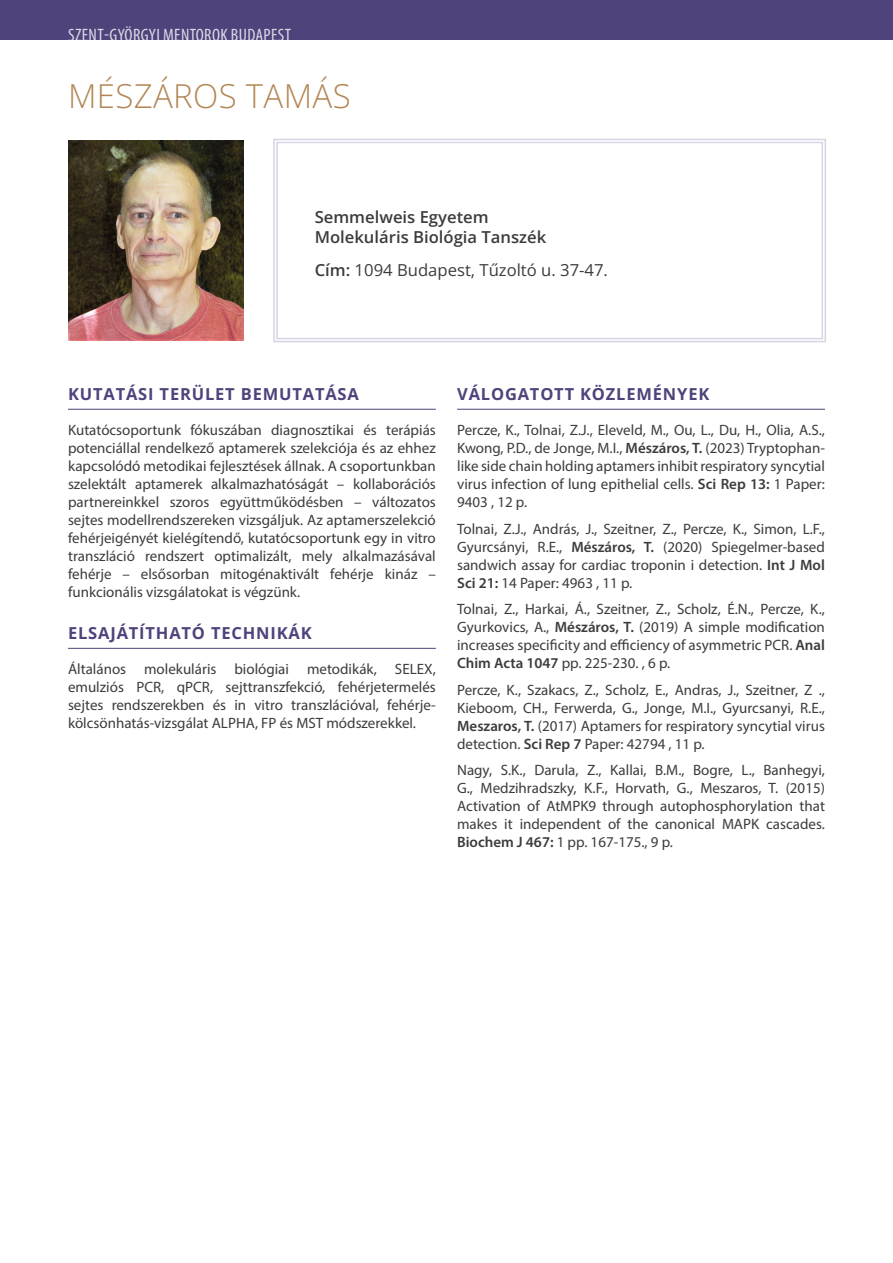
<style>
.page{position:relative;width:893px;height:1263px;background:#fff}
.page>*{position:absolute;margin:0;border:0;box-sizing:border-box;transform-origin:0 0}
.t1{font:33px "Open Sans";letter-spacing:.01em;color:#b28755}
.t2{font:condensed 18px "Myriad Pro";letter-spacing:.02em;color:#fff}
.t3{font:700 16.5px "Open Sans";letter-spacing:.05em;color:#50427b}
.t4{font:600 16.5px/19.8px "Open Sans";color:#3c3c3b}
.t5{font:16.5px "Open Sans";color:#3c3c3b}
.t6{font:15px/18px "Myriad Pro";color:#3c3c3b;text-align:justify}
.s1{font-weight:600}
</style>
<div class="page">
<div style="left:0;top:0;width:893px;height:40px;background:#50427b"></div>
<svg style="left:273px;top:138px;width:553px;height:205px"></svg>
<div style="left:276px;top:142px;width:547px;height:197px;border:1px solid #d8d4e3"></div>
<hr style="left:68px;top:409px;width:368px;height:1px;background:#50427b">
<hr style="left:68px;top:648px;width:368px;height:1px;background:#50427b">
<hr style="left:457px;top:409px;width:368px;height:1px;background:#50427b">
<img style="left:68px;top:141px;width:176px;height:199px">
<p class="t2" style="left:68px;top:24px;width:224px">SZENT-GYÖRGYI MENTOROK BUDAPEST</p>
<h1 class="t1" style="left:68px;top:73px;width:284px">MÉSZÁROS TAMÁS</h1>
<p class="t4" style="left:315px;top:207px;width:233px">Semmelweis Egyetem<br>Molekuláris Biológia Tanszék</p>
<p class="t5" style="left:315px;top:258px;width:295px"><span class="s1">Cím:</span> 1094 Budapest, Tűzoltó u. 37-47.</p>
<p class="t3" style="left:68px;top:383px;width:292px">KUTATÁSI TERÜLET BEMUTATÁSA</p>
<p class="t6" style="left:68px;top:421px;width:369px">Kutatócsoportunk fókuszában diagnosztikai és terápiás potenciállal rendelkező aptamerek szelekciója és az ehhez kapcsolódó metodikai fejlesztések állnak. A csoportunkban szelektált aptamerek alkalmazhatóságát – kollaborációs partnereinkkel szoros együttműködésben – változatos sejtes modellrendszereken vizsgáljuk. Az aptamerszelekció fehérjeigényét kielégítendő, kutatócsoportunk egy in vitro transzláció rendszert optimalizált, mely alkalmazásával fehérje – elsősorban mitogénaktivált fehérje kináz – funkcionális vizsgálatokat is végzünk.</p>
<p class="t3" style="left:68px;top:622px;width:245px">ELSAJÁTÍTHATÓ TECHNIKÁK</p>
<p class="t6" style="left:68px;top:660px;width:369px">Általános molekuláris biológiai metodikák, SELEX, emulziós PCR, qPCR, sejttranszfekció, fehérjetermelés sejtes rendszerekben és in vitro transzlációval, fehérje&shy;kölcsönhatás-vizsgálat ALPHA, FP és MST módszerekkel.</p>
<p class="t3" style="left:457px;top:383px;width:254px">VÁLOGATOTT KÖZLEMÉNYEK</p>
<p class="t6" style="left:457px;top:421px;width:369px">Percze, K., Tolnai, Z.J., Eleveld, M., Ou, L., Du, H., Olia, A.S., Kwong, P.D., de Jonge, M.I., <span class="s1">Mészáros, T.</span> (2023) Tryptophan&shy;like side chain holding aptamers inhibit respiratory syncytial virus infection of lung epithelial cells. <span class="s1">Sci Rep 13:</span> 1 Paper:<br>9403 , 12 p.</p>
<p class="t6" style="left:457px;top:520px;width:369px">Tolnai, Z.J., András, J., Szeitner, Z., Percze, K., Simon, L.F., Gyurcsányi, R.E., <span class="s1">Mészáros, T.</span> (2020) Spiegelmer-based sandwich assay for cardiac troponin i detection. <span class="s1">Int J Mol Sci 21:</span> 14 Paper: 4963 , 11 p.</p>
<p class="t6" style="left:457px;top:600px;width:369px">Tolnai, Z., Harkai, Á., Szeitner, Z., Scholz, É.N., Percze, K., Gyurkovics, A., <span class="s1">Mészáros, T.</span> (2019) A simple modification increases specificity and efficiency of asymmetric PCR. <span class="s1">Anal Chim Acta 1047</span> pp. 225-230. , 6 p.</p>
<p class="t6" style="left:457px;top:681px;width:369px">Percze, K., Szakacs, Z., Scholz, E., Andras, J., Szeitner, Z ., Kieboom, CH., Ferwerda, G., Jonge, M.I., Gyurcsanyi, R.E., <span class="s1">Meszaros, T.</span> (2017) Aptamers for respiratory syncytial virus detection. <span class="s1">Sci Rep 7</span> Paper: 42794 , 11 p.</p>
<p class="t6" style="left:457px;top:761px;width:369px">Nagy, S.K., Darula, Z., Kallai, B.M., Bogre, L., Banhegyi, G., Medzihradszky, K.F., Horvath, G., Meszaros, T. (2015)<br>Activation of AtMPK9 through autophosphorylation that makes it independent of the canonical MAPK cascades.<br><span class="s1">Biochem J 467:</span> 1 pp. 167-175., 9 p.</p>
</div>
